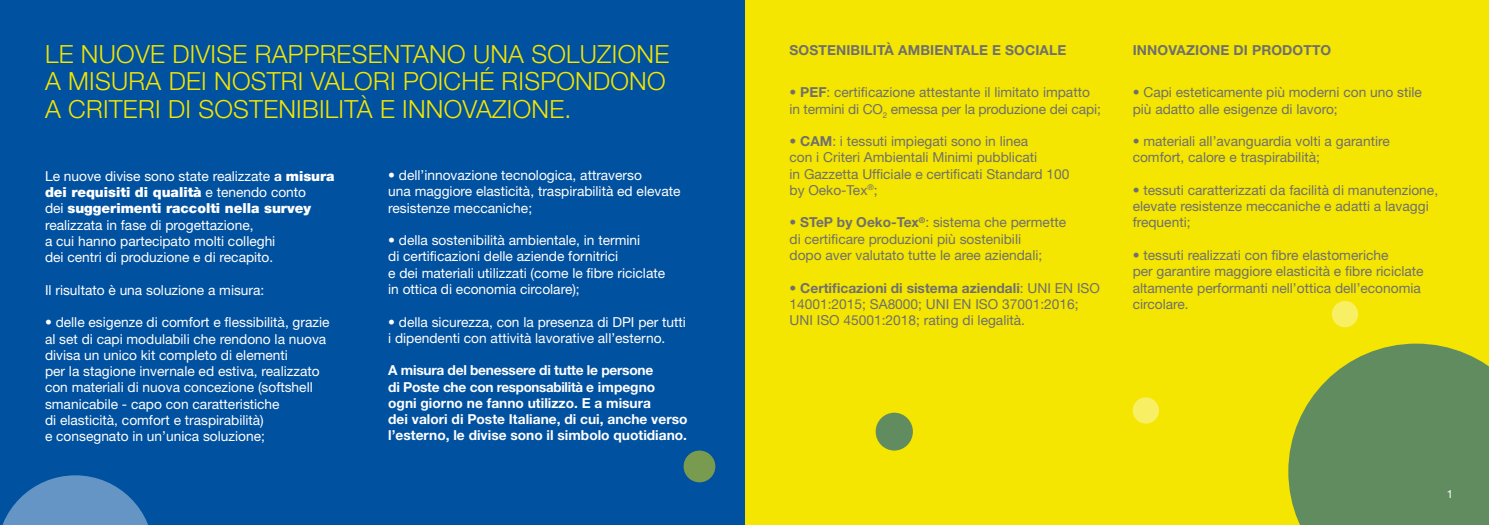
<style>
.page{position:relative;width:1489px;height:525px;background:#fff}
.page>*{position:absolute;margin:0;border:0;box-sizing:border-box;transform-origin:0 0}
.t1{font:300 25px/27.5px "Helvetica Neue LT Std";letter-spacing:.01em;color:#f4e600}
.t2{font:13.75px/16.2px "Helvetica Neue LT Std";color:#706f6f}
.t3{font:13.75px/16.2px "Helvetica Neue LT Std";color:#fff}
.t4{font:700 13.75px/16.2px "Helvetica Neue LT Std";color:#fff}
.t5{font:900 13.75px/16.2px "Helvetica Neue LT";color:#fff}
.t6{font:700 13.75px "Helvetica Neue LT Std";letter-spacing:.01em;color:#706f6f}
.t7{font:700 13.75px "Helvetica Neue LT Std";letter-spacing:.01em;color:#706f6e}
.t8{font:11.25px "Helvetica Neue LT Std";color:#fff}
.s1{font-weight:700}
.s2{font-family:"Helvetica Neue LT";font-weight:900}
.s3{font-family:"Helvetica Neue LT Std";font-weight:400}
.s4{font-weight:700;color:#706f6e}
</style>
<div class="page">
<div style="left:744px;top:0;width:744px;height:524px;background:#f4e600"></div>
<div style="left:875px;top:412px;width:37px;height:38px;background:#618c60;border-radius:50%"></div>
<div style="left:1331px;top:301px;width:26px;height:26px;background:#f8ef65;border-radius:50%"></div>
<div style="left:1132px;top:397px;width:26px;height:26px;background:#f8ef65;border-radius:50%"></div>
<svg style="left:1288px;top:343px;width:200px;height:181px;background:#729654"></svg>
<div style="left:0;top:0;width:744px;height:524px;background:#0051a0"></div>
<div style="left:683px;top:450px;width:32px;height:32px;background:#799b50;border-radius:50%"></div>
<svg style="left:3px;top:475px;width:145px;height:49px"></svg>
<h1 class="t1" style="left:45px;top:40px;width:625px">LE NUOVE DIVISE RAPPRESENTANO UNA SOLUZIONE<br>A MISURA DEI NOSTRI VALORI POICHÉ RISPONDONO<br>A CRITERI DI SOSTENIBILITÀ E INNOVAZIONE.</h1>
<p class="t3" style="left:45px;top:167px;width:291px">Le nuove divise sono state realizzate <span class="s1">a</span> <span class="s2">misura</span></p>
<p class="t5" style="left:45px;top:184px;width:267px">dei requisiti di qualità <span class="s3">e tenendo conto dei</span> suggerimenti raccolti nella survey</p>
<p class="t3" style="left:45px;top:216px;width:232px">realizzata in fase di progettazione,<br>a cui hanno partecipato molti colleghi dei centri di produzione e di recapito.</p>
<p class="t3" style="left:45px;top:281px;width:221px">Il risultato è una soluzione a misura:</p>
<p class="t3" style="left:45px;top:314px;width:286px">• delle esigenze di comfort e flessibilità, grazie al set di capi modulabili che rendono la nuova divisa un unico kit completo di elementi<br>per la stagione invernale ed estiva, realizzato con materiali di nuova concezione (softshell smanicabile - capo con caratteristiche<br>di elasticità, comfort e traspirabilità)<br>e consegnato in un’unica soluzione;</p>
<p class="t3" style="left:388px;top:167px;width:294px">• dell’innovazione tecnologica, attraverso<br>una maggiore elasticità, traspirabilità ed elevate resistenze meccaniche;</p>
<p class="t3" style="left:388px;top:232px;width:278px">• della sostenibilità ambientale, in termini<br>di certificazioni delle aziende fornitrici<br>e dei materiali utilizzati (come le fibre riciclate in ottica di economia circolare);</p>
<p class="t3" style="left:388px;top:313px;width:299px">• della sicurezza, con la presenza di DPI per tutti i dipendenti con attività lavorative all’esterno.</p>
<p class="t4" style="left:388px;top:362px;width:301px">A misura del benessere di tutte le persone<br>di Poste che con responsabilità e impegno<br>ogni giorno ne fanno utilizzo. E a misura<br>dei valori di Poste Italiane, di cui, anche verso l’esterno, le divise sono il simbolo quotidiano.</p>
<p class="t6" style="left:789px;top:41px;width:278px">SOSTENIBILITÀ AMBIENTALE E SOCIALE</p>
<p class="t7" style="left:1132px;top:41px;width:200px">INNOVAZIONE DI PRODOTTO</p>
<p class="t2" style="left:1132px;top:84px;width:291px">• Capi esteticamente più moderni con uno stile più adatto alle esigenze di lavoro;</p>
<p class="t2" style="left:1132px;top:133px;width:258px">• materiali all’avanguardia volti a garantire comfort, calore e traspirabilità;</p>
<p class="t2" style="left:1132px;top:182px;width:307px">• tessuti caratterizzati da facilità di manutenzione, elevate resistenze meccaniche e adatti a lavaggi frequenti;</p>
<p class="t2" style="left:1132px;top:247px;width:292px">• tessuti realizzati con fibre elastomeriche<br>per garantire maggiore elasticità e fibre riciclate altamente performanti nell’ottica dell’economia circolare.</p>
<p class="t2" style="left:789px;top:84px;width:313px"><span class="s4">• PEF</span>: certificazione attestante il limitato impatto in termini di CO<sub>2</sub> emessa per la produzione dei capi;</p>
<p class="t2" style="left:789px;top:133px;width:281px"><span class="s4">•</span> <span class="s1">CAM</span>: i tessuti impiegati sono in linea<br>con i Criteri Ambientali Minimi pubblicati<br>in Gazzetta Ufficiale e certificati Standard 100 by Oeko-Tex<sup>®</sup>;</p>
<p class="t2" style="left:789px;top:214px;width:278px"><span class="s4">•</span> <span class="s1">STeP by Oeko-Tex</span><sup>®</sup>: sistema che permette di certificare produzioni più sostenibili<br>dopo aver valutato tutte le aree aziendali;</p>
<p class="t2" style="left:789px;top:279px;width:312px"><span class="s4">•</span> <span class="s1">Certificazioni di sistema aziendali</span>: UNI EN ISO<br>14001:2015; SA8000; UNI EN ISO 37001:2016;<br>UNI ISO 45001:2018; rating di legalità.</p>
<p class="t8" style="left:1446px;top:486px;width:8px">1</p>
</div>
